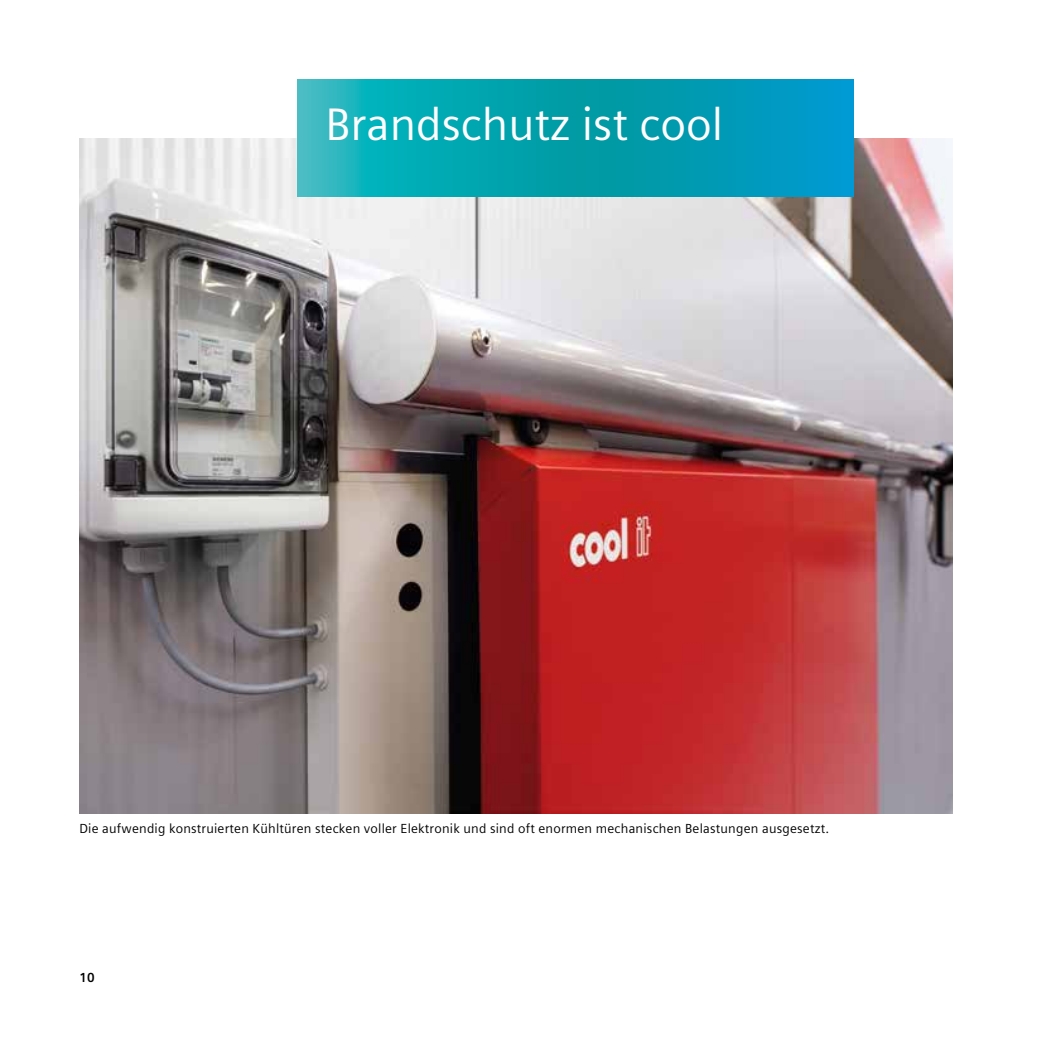
<style>
.page{position:relative;width:1042px;height:1042px;background:#fff}
.page>*{position:absolute;margin:0;border:0;box-sizing:border-box;transform-origin:0 0}
.t1{font:45.5px "Siemens Sans Global";color:#fff}
.t2{font:13.12px "Siemens Sans Global";letter-spacing:.015em;color:#000}
.t3{font:700 13.12px "Siemens Sans Global";color:#000}
</style>
<div class="page">
<img style="left:79px;top:139px;width:873px;height:675px">
<svg style="left:298px;top:79px;width:555px;height:117px;background:#05a2b5"></svg>
<h1 class="t1" style="left:325px;top:90px;width:399px">Brandschutz ist cool</h1>
<p class="t2" style="left:79px;top:819px;width:751px">Die aufwendig konstruierten Kühltüren stecken voller Elektronik und sind oft enormen mechanischen Belastungen ausgesetzt.</p>
<p class="t3" style="left:79px;top:967px;width:17px">10</p>
</div>
